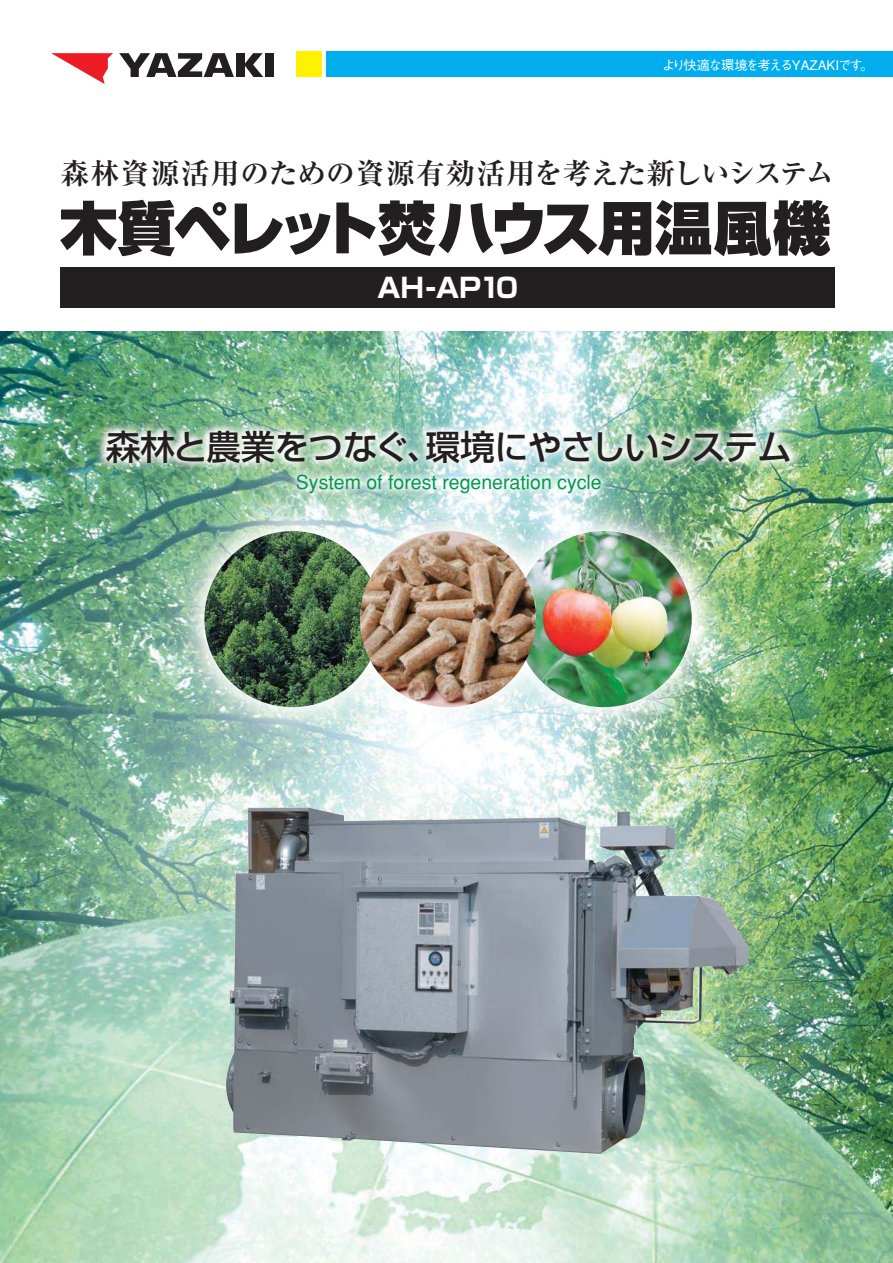
<style>
.page{position:relative;width:893px;height:1263px;background:#fff}
.page>*{position:absolute;margin:0;border:0;box-sizing:border-box;transform-origin:0 0}
.t1{font:900 57.75px "Shin Go";letter-spacing:-.03em;color:#231f20}
.t2{font:500 34.5px "Shin Go";letter-spacing:-.035em;color:#231f20}
.t3{font:700 28.8px "Ryumin";letter-spacing:.01em;color:#231f20}
.t4{font:700 27px "Shin Go";letter-spacing:-.04em;color:#fff}
.t5{font:19.5px "Helvetica";color:#009a4e}
.t6{font:500 13.2px "Gothic BBB";letter-spacing:-.08em;color:#fff}
</style>
<div class="page">
<div style="left:60px;top:267px;width:774px;height:41px;background:#231f20"></div>
<img style="left:0;top:331px;width:892px;height:932px">
<img style="left:216px;top:807px;width:532px;height:347px">
<img style="left:515px;top:531px;width:176px;height:176px;border-radius:50%">
<img style="left:204px;top:531px;width:176px;height:176px;border-radius:50%">
<img style="left:360px;top:531px;width:176px;height:176px;border-radius:50%">
<div style="left:296px;top:52px;width:25px;height:25px;background:#fff200"></div>
<div style="left:326px;top:52px;width:566px;height:25px;background:#00aeef"></div>
<svg style="left:51px;top:53px;width:62px;height:31px"></svg>
<div style="left:266px;top:53px;width:8px;height:24px;background:#231f20"></div>
<svg style="left:119px;top:53px;width:115px;height:24px"></svg>
<div style="left:236px;top:53px;width:8px;height:24px;background:#231f20"></div>
<svg style="left:244px;top:53px;width:19px;height:24px"></svg>
<p class="t6" style="left:662px;top:60px;width:212px">より快適な環境を考えるYAZAKIです。</p>
<h3 class="t3" style="left:60px;top:163px;width:775px">森林資源活用のための資源有効活用を考えた新しいシステム</h3>
<h1 class="t1" style="left:60px;top:207px;width:772px">木質ペレット焚ハウス用温風機</h1>
<h3 class="t4" style="left:377px;top:278px;width:143px">AH-AP10</h3>
<h2 class="t2" style="left:106px;top:434px;width:687px">森林と農業をつなぐ、環境にやさしいシステム</h2>
<p class="t5" style="left:296px;top:475px;width:307px">System of forest regeneration cycle</p>
</div>
